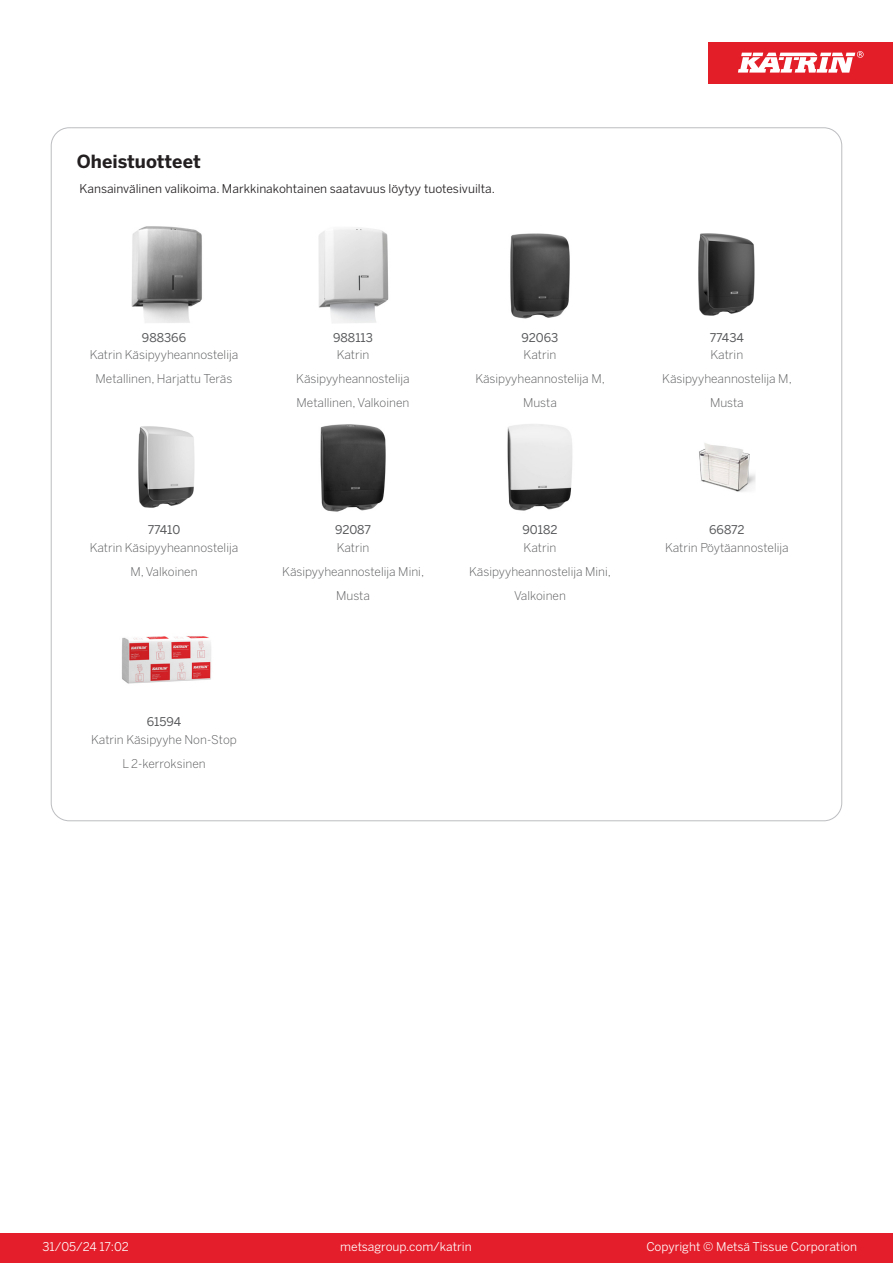
<style>
.page{position:relative;width:893px;height:1263px;background:#fff}
.page>*{position:absolute;margin:0;border:0;box-sizing:border-box;transform-origin:0 0}
.T_TableHeader{font:700 18px "Benton Sans";color:#231f20}
.T_RelatedName{font:300 12px/24px "Benton Sans";color:#57585a;text-align:center}
.T_TableBody{font:12px "Benton Sans";color:#231f20}
.t1{font:12px "Benton Sans";color:#fff}
.T_RelatedCode{font:12px "Benton Sans";color:#57585a}
</style>
<div class="page">
<div style="left:0;top:1233px;width:893px;height:30px;background:#e41e2b"></div>
<div style="left:708px;top:43px;width:185px;height:41px;background:#e31e28"></div>
<svg style="left:738px;top:51px;width:126px;height:22px"></svg>
<img style="left:131px;top:226px;width:71px;height:97px">
<img style="left:318px;top:228px;width:71px;height:95px">
<img style="left:510px;top:233px;width:60px;height:86px">
<img style="left:698px;top:233px;width:57px;height:83px">
<img style="left:138px;top:426px;width:57px;height:82px">
<img style="left:320px;top:424px;width:66px;height:88px">
<img style="left:507px;top:424px;width:66px;height:87px">
<img style="left:699px;top:443px;width:57px;height:49px">
<img style="left:121px;top:636px;width:90px;height:48px">
<p class="T_TableHeader" style="left:77px;top:150px;width:125px">Oheistuotteet</p>
<p class="T_TableBody" style="left:80px;top:181px;width:417px">Kansainvälinen valikoima. Markkinakohtainen saatavuus löytyy tuotesivuilta.</p>
<p class="T_RelatedCode" style="left:142px;top:330px;width:46px">988366</p>
<p class="T_RelatedCode" style="left:333px;top:330px;width:41px">988113</p>
<p class="T_RelatedCode" style="left:522px;top:330px;width:38px">92063</p>
<p class="T_RelatedCode" style="left:710px;top:330px;width:36px">77434</p>
<p class="T_RelatedName" style="left:90px;top:343px;width:150px">Katrin Käsipyyheannostelija<br>Metallinen, Harjattu Teräs</p>
<p class="T_RelatedName" style="left:296px;top:343px;width:115px">Katrin<br>Käsipyyheannostelija<br>Metallinen, Valkoinen</p>
<p class="T_RelatedName" style="left:475px;top:343px;width:131px">Katrin<br>Käsipyyheannostelija M,<br>Musta</p>
<p class="T_RelatedName" style="left:662px;top:343px;width:131px">Katrin<br>Käsipyyheannostelija M,<br>Musta</p>
<p class="T_RelatedCode" style="left:148px;top:522px;width:34px">77410</p>
<p class="T_RelatedCode" style="left:335px;top:522px;width:37px">92087</p>
<p class="T_RelatedCode" style="left:522px;top:522px;width:37px">90182</p>
<p class="T_RelatedCode" style="left:709px;top:522px;width:37px">66872</p>
<p class="T_RelatedName" style="left:90px;top:535px;width:150px">Katrin Käsipyyheannostelija<br>M, Valkoinen</p>
<p class="T_RelatedName" style="left:282px;top:535px;width:143px">Katrin<br>Käsipyyheannostelija Mini,<br>Musta</p>
<p class="T_RelatedName" style="left:469px;top:535px;width:143px">Katrin<br>Käsipyyheannostelija Mini,<br>Valkoinen</p>
<p class="T_RelatedName" style="left:665px;top:535px;width:125px">Katrin Pöytäannostelija</p>
<p class="T_RelatedCode" style="left:147px;top:714px;width:36px">61594</p>
<p class="T_RelatedName" style="left:91px;top:728px;width:147px">Katrin Käsipyyhe Non-Stop<br>L 2-kerroksinen</p>
<p class="t1" style="left:43px;top:1239px;width:88px">31/05/24 17:02</p>
<p class="t1" style="left:340px;top:1239px;width:133px">metsagroup.com/katrin</p>
<p class="t1" style="left:646px;top:1239px;width:212px">Copyright © Metsä Tissue Corporation</p>
</div>
